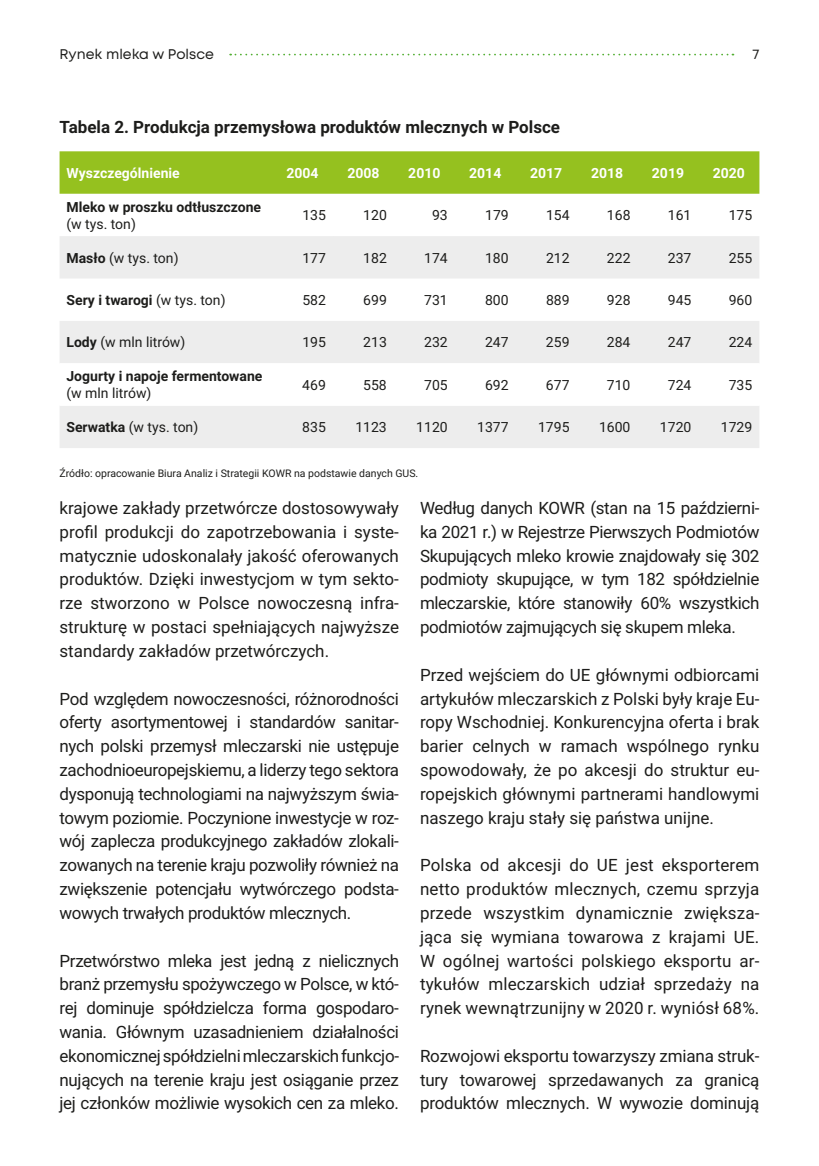
<style>
.page{position:relative;width:819px;height:1166px;background:#fff}
.page>*{position:absolute;margin:0;border:0;box-sizing:border-box;transform-origin:0 0}
.t1{font:16.97px/23.8px "Roboto";letter-spacing:-.01em;color:#1d1d1b;text-align:justify}
.t2{font:700 16.97px "Roboto";color:#1d1d1b}
.t3{font:14px "Roboto";color:#1d1d1b}
.t4{font:700 14px "Roboto";color:#1d1d1b}
.t5{font:700 14px "Roboto";color:#fff}
.t6{font:14px "Mont";color:#1d1d1b}
.t7{font:10.5px "Roboto";color:#1d1d1b}
.s1{font-weight:700}
.s2{font-weight:400}
</style>
<div class="page">
<div style="left:60px;top:151px;width:699px;height:43px;background:#95c11f"></div>
<svg style="left:60px;top:236px;width:699px;height:212px;fill:#ededed"></svg>
<svg style="left:60px;top:363px;width:699px;height:43px"></svg>
<svg style="left:230px;top:54px;width:503px;height:1px"></svg>
<p class="t6" style="left:60px;top:45px;width:156px">Rynek mleka w Polsce</p>
<p class="t6" style="left:752px;top:45px;width:8px">7</p>
<p class="t2" style="left:60px;top:115px;width:502px">Tabela 2. Produkcja przemysłowa produktów mlecznych w Polsce</p>
<p class="t5" style="left:67px;top:163px;width:115px">Wyszczególnienie</p>
<p class="t5" style="left:286px;top:163px;width:34px">2004</p>
<p class="t5" style="left:347px;top:163px;width:34px">2008</p>
<p class="t5" style="left:408px;top:163px;width:34px">2010</p>
<p class="t5" style="left:469px;top:163px;width:34px">2014</p>
<p class="t5" style="left:530px;top:163px;width:34px">2017</p>
<p class="t5" style="left:591px;top:163px;width:34px">2018</p>
<p class="t5" style="left:652px;top:163px;width:34px">2019</p>
<p class="t5" style="left:712px;top:163px;width:34px">2020</p>
<p class="t4" style="left:66px;top:197px;width:196px">Mleko w proszku odtłuszczone</p>
<p class="t3" style="left:66px;top:214px;width:71px">(w tys. ton)</p>
<p class="t3" style="left:302px;top:205px;width:25px">135</p>
<p class="t3" style="left:363px;top:205px;width:25px">120</p>
<p class="t3" style="left:432px;top:205px;width:17px">93</p>
<p class="t3" style="left:485px;top:205px;width:25px">179</p>
<p class="t3" style="left:546px;top:205px;width:25px">154</p>
<p class="t3" style="left:607px;top:205px;width:25px">168</p>
<p class="t3" style="left:667px;top:205px;width:25px">161</p>
<p class="t3" style="left:728px;top:205px;width:25px">175</p>
<p class="t3" style="left:66px;top:248px;width:113px"><span class="s1">Masło</span> (w tys. ton)</p>
<p class="t3" style="left:302px;top:248px;width:25px">177</p>
<p class="t3" style="left:363px;top:248px;width:25px">182</p>
<p class="t3" style="left:424px;top:248px;width:25px">174</p>
<p class="t3" style="left:485px;top:248px;width:25px">180</p>
<p class="t3" style="left:546px;top:248px;width:25px">212</p>
<p class="t3" style="left:607px;top:248px;width:25px">222</p>
<p class="t3" style="left:667px;top:248px;width:25px">237</p>
<p class="t3" style="left:728px;top:248px;width:25px">255</p>
<p class="t4" style="left:66px;top:290px;width:160px">Sery i twarogi <span class="s2">(w tys. ton)</span></p>
<p class="t3" style="left:302px;top:290px;width:25px">582</p>
<p class="t3" style="left:363px;top:290px;width:25px">699</p>
<p class="t3" style="left:424px;top:290px;width:25px">731</p>
<p class="t3" style="left:485px;top:290px;width:25px">800</p>
<p class="t3" style="left:546px;top:290px;width:25px">889</p>
<p class="t3" style="left:607px;top:290px;width:25px">928</p>
<p class="t3" style="left:667px;top:290px;width:25px">945</p>
<p class="t3" style="left:728px;top:290px;width:25px">960</p>
<p class="t3" style="left:66px;top:332px;width:120px"><span class="s1">Lody</span> (w mln litrów)</p>
<p class="t3" style="left:302px;top:332px;width:25px">195</p>
<p class="t3" style="left:363px;top:332px;width:25px">213</p>
<p class="t3" style="left:424px;top:332px;width:25px">232</p>
<p class="t3" style="left:485px;top:332px;width:25px">247</p>
<p class="t3" style="left:546px;top:332px;width:25px">259</p>
<p class="t3" style="left:607px;top:332px;width:25px">284</p>
<p class="t3" style="left:667px;top:332px;width:25px">247</p>
<p class="t3" style="left:728px;top:332px;width:25px">224</p>
<p class="t4" style="left:66px;top:366px;width:197px">Jogurty i napoje fermentowane</p>
<p class="t3" style="left:66px;top:383px;width:86px">(w mln litrów)</p>
<p class="t3" style="left:302px;top:375px;width:25px">469</p>
<p class="t3" style="left:363px;top:375px;width:25px">558</p>
<p class="t3" style="left:424px;top:375px;width:25px">705</p>
<p class="t3" style="left:485px;top:375px;width:25px">692</p>
<p class="t3" style="left:546px;top:375px;width:25px">677</p>
<p class="t3" style="left:607px;top:375px;width:25px">710</p>
<p class="t3" style="left:667px;top:375px;width:25px">724</p>
<p class="t3" style="left:728px;top:375px;width:25px">735</p>
<p class="t3" style="left:66px;top:417px;width:133px"><span class="s1">Serwatka</span> (w tys. ton)</p>
<p class="t3" style="left:302px;top:417px;width:25px">835</p>
<p class="t3" style="left:355px;top:417px;width:33px">1123</p>
<p class="t3" style="left:416px;top:417px;width:33px">1120</p>
<p class="t3" style="left:477px;top:417px;width:33px">1377</p>
<p class="t3" style="left:538px;top:417px;width:33px">1795</p>
<p class="t3" style="left:599px;top:417px;width:33px">1600</p>
<p class="t3" style="left:660px;top:417px;width:33px">1720</p>
<p class="t3" style="left:720px;top:417px;width:33px">1729</p>
<p class="t7" style="left:60px;top:466px;width:360px">Źródło: opracowanie Biura Analiz i Strategii KOWR na podstawie danych GUS.</p>
<p class="t1" style="left:60px;top:495px;width:341px">krajowe zakłady przetwórcze dostosowywały profil produkcji do zapotrzebowania i syste&shy;matycznie udoskonalały jakość oferowanych produktów. Dzięki inwestycjom w tym sekto&shy;rze stworzono w Polsce nowoczesną infra&shy;strukturę w postaci spełniających najwyższe standardy zakładów przetwórczych.</p>
<p class="t1" style="left:60px;top:686px;width:341px">Pod względem nowoczesności, różnorodności oferty asortymentowej i standardów sanitar&shy;nych polski przemysł mleczarski nie ustępuje zachodnioeuropejskiemu, a liderzy tego sektora dysponują technologiami na najwyższym świa&shy;towym poziomie. Poczynione inwestycje w roz&shy;wój zaplecza produkcyjnego zakładów zlokali&shy;zowanych na terenie kraju pozwoliły również na zwiększenie potencjału wytwórczego podsta&shy;wowych trwałych produktów mlecznych.</p>
<p class="t1" style="left:60px;top:948px;width:341px">Przetwórstwo mleka jest jedną z nielicznych branż przemysłu spożywczego w Polsce, w któ&shy;rej dominuje spółdzielcza forma gospodaro&shy;wania. Głównym uzasadnieniem działalności ekonomicznej spółdzielni mleczarskich funkcjo&shy;nujących na terenie kraju jest osiąganie przez jej członków możliwie wysokich cen za mleko.</p>
<p class="t1" style="left:420px;top:495px;width:341px">Według danych KOWR (stan na 15 październi&shy;ka 2021 r.) w Rejestrze Pierwszych Podmiotów Skupujących mleko krowie znajdowały się 302 podmioty skupujące, w tym 182 spółdzielnie mleczarskie, które stanowiły 60% wszystkich podmiotów zajmujących się skupem mleka.</p>
<p class="t1" style="left:420px;top:662px;width:341px">Przed wejściem do UE głównymi odbiorcami artykułów mleczarskich z Polski były kraje Eu&shy;ropy Wschodniej. Konkurencyjna oferta i brak barier celnych w ramach wspólnego rynku spowodowały, że po akcesji do struktur eu&shy;ropejskich głównymi partnerami handlowymi naszego kraju stały się państwa unijne.</p>
<p class="t1" style="left:420px;top:853px;width:341px">Polska od akcesji do UE jest eksporterem netto produktów mlecznych, czemu sprzyja przede wszystkim dynamicznie zwiększa&shy;jąca się wymiana towarowa z krajami UE.<br>W ogólnej wartości polskiego eksportu ar&shy;tykułów mleczarskich udział sprzedaży na rynek wewnątrzunijny w 2020 r. wyniósł 68%.</p>
<p class="t1" style="left:420px;top:1043px;width:341px">Rozwojowi eksportu towarzyszy zmiana struk&shy;tury towarowej sprzedawanych za granicą produktów mlecznych. W wywozie dominują</p>
</div>
